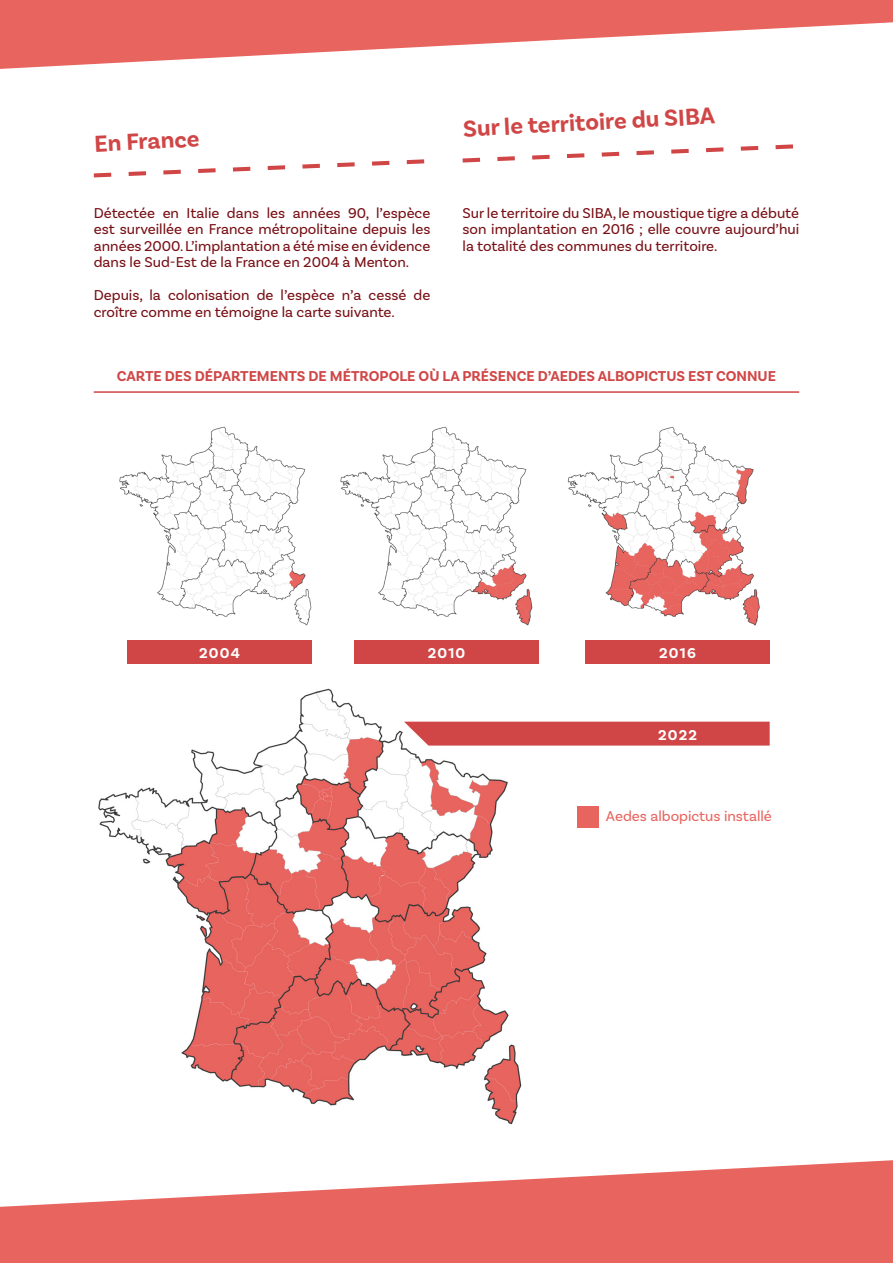
<style>
.page{position:relative;width:893px;height:1263px;background:#fff}
.page>*{position:absolute;margin:0;border:0;box-sizing:border-box;transform-origin:0 0}
.t1{font:700 24.3px "Basic Sans";color:#d04646}
.t2{font:15px/16.5px "Basic Sans";color:#770f15;text-align:justify}
.t3{font:700 15px "Basic Sans";color:#d04646}
.t4{font:15px "Basic Sans";color:#e8645f}
.t5{font:700 15px "Basic Sans";letter-spacing:.08em;color:#fff}
</style>
<div class="page">
<svg style="left:0;top:1160px;width:893px;height:103px;fill:#e8645f"></svg>
<svg style="left:0;top:0;width:893px;height:69px;fill:#e8645f"></svg>
<svg style="left:93px;top:159px;width:332px;height:19px"></svg>
<svg style="left:462px;top:144px;width:331px;height:19px"></svg>
<img style="left:119px;top:426px;width:641px;height:200px">
<img style="left:98px;top:688px;width:444px;height:437px">
<div style="left:127px;top:640px;width:185px;height:24px;background:#d04646"></div>
<div style="left:354px;top:640px;width:185px;height:24px;background:#d04646"></div>
<div style="left:585px;top:640px;width:185px;height:24px;background:#d04646"></div>
<div style="left:404px;top:722px;width:366px;height:23px;background:#d04646"></div>
<div style="left:577px;top:806px;width:21px;height:22px;background:#e8645f"></div>
<hr style="left:94px;top:391px;width:705px;height:2px;background:#d04646">
<h1 class="t1" style="left:94px;top:129px;width:107px;rotate:-3deg">En France</h1>
<p class="t2" style="left:94px;top:205px;width:338px">Détectée en Italie dans les années 90, l’espèce est surveillée en France métropolitaine depuis les années 2000. L’implantation a été mise en évidence dans le Sud-Est de la France en 2004 à Menton.</p>
<p class="t2" style="left:94px;top:287px;width:338px">Depuis, la colonisation de l’espèce n’a cessé de croître comme en témoigne la carte suivante.</p>
<h1 class="t1" style="left:462px;top:114px;width:254px;rotate:-3deg">Sur le territoire du SIBA</h1>
<p class="t2" style="left:463px;top:205px;width:338px">Sur le territoire du SIBA, le moustique tigre a débuté son implantation en 2016 ; elle couvre aujourd’hui la totalité des communes du territoire.</p>
<p class="t3" style="left:117px;top:366px;width:661px">CARTE DES DÉPARTEMENTS DE MÉTROPOLE OÙ LA PRÉSENCE D’AEDES ALBOPICTUS EST CONNUE</p>
<p class="t5" style="left:199px;top:644px;width:42px">2004</p>
<p class="t5" style="left:428px;top:644px;width:39px">2010</p>
<p class="t5" style="left:659px;top:644px;width:38px">2016</p>
<p class="t5" style="left:658px;top:726px;width:41px">2022</p>
<p class="t4" style="left:606px;top:807px;width:167px">Aedes albopictus installé</p>
</div>
